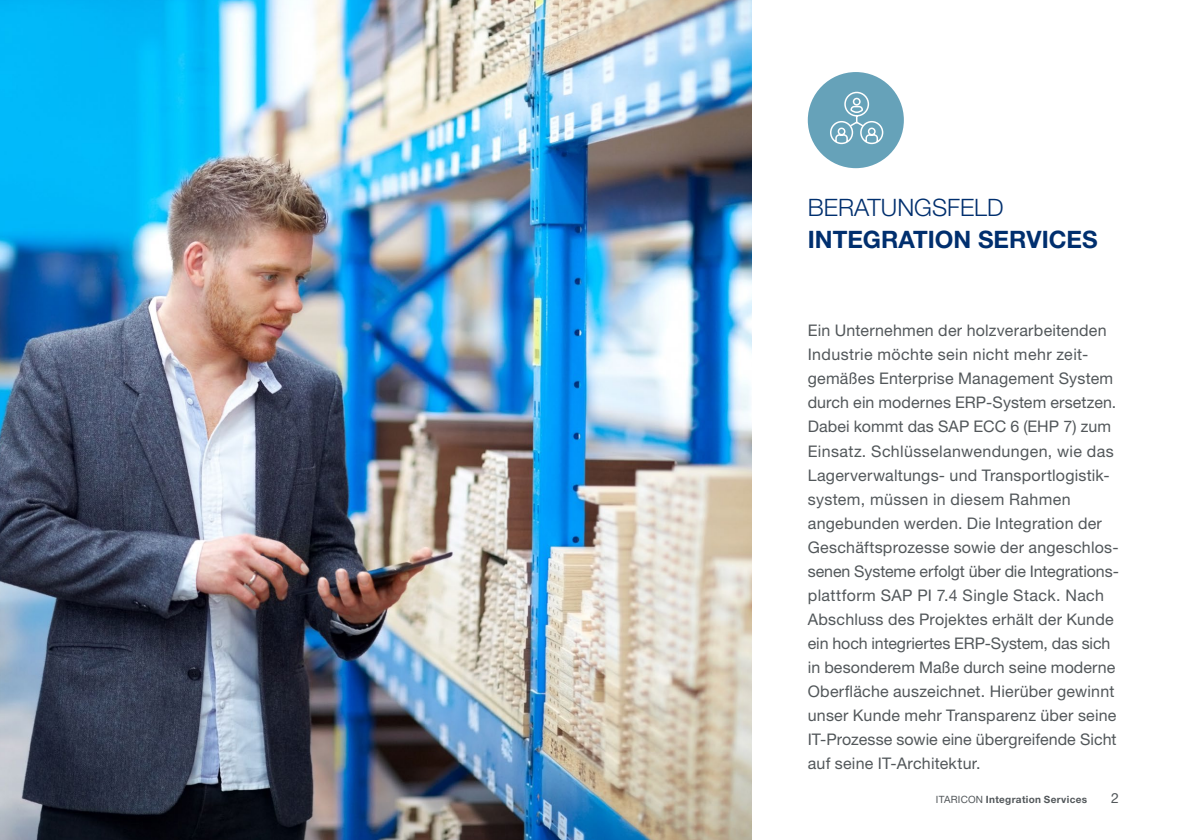
<style>
.page{position:relative;width:1191px;height:840px;background:#fff}
.page>*{position:absolute;margin:0;border:0;box-sizing:border-box;transform-origin:0 0}
.t1{font:700 24px/32px "Helvetica Neue LT Std";color:#002f6e}
.Fließtext{font:16px/24px "Helvetica Neue LT Std";letter-spacing:.01em;color:#52575a}
.Seitenzahlen_rechts{font:14px "Helvetica Neue LT Std";color:#52575a}
.Seitenzahlen_rechts-2{font:700 10px "Helvetica Neue LT Std";letter-spacing:.03em;color:#52575a}
.s1{font-weight:300}
.s2{font-weight:400}
</style>
<div class="page">
<img style="left:0;top:0;width:751px;height:839px">
<div style="left:807px;top:72px;width:97px;height:96px;background:#66a2b9;border-radius:50%"></div>
<svg style="left:830px;top:91px;width:54px;height:54px"></svg>
<h3 class="t1" style="left:807px;top:191px;width:291px"><span class="s1">BERATUNGSFELD<br></span>INTEGRATION SERVICES</h3>
<p class="Fließtext" style="left:807px;top:318px;width:300px">Ein Unternehmen der holzverarbeitenden<br>Industrie möchte sein nicht mehr zeit-</p>
<p class="Fließtext" style="left:807px;top:366px;width:310px">gemäßes Enterprise Management System durch ein modernes ERP-System ersetzen.</p>
<p class="Fließtext" style="left:807px;top:414px;width:305px">Dabei kommt das SAP ECC 6 (EHP 7) zum</p>
<p class="Fließtext" style="left:807px;top:438px;width:307px">Einsatz. Schlüsselanwendungen, wie das</p>
<p class="Fließtext" style="left:807px;top:462px;width:312px">Lagerverwaltungs- und Transportlogistik&shy;system, müssen in diesem Rahmen angebunden werden. Die Integration der Geschäftsprozesse sowie der angeschlos-</p>
<p class="Fließtext" style="left:807px;top:558px;width:313px">senen Systeme erfolgt über die Integrations-</p>
<p class="Fließtext" style="left:807px;top:582px;width:307px">plattform SAP PI 7.4 Single Stack. Nach<br>Abschluss des Projektes erhält der Kunde</p>
<p class="Fließtext" style="left:807px;top:630px;width:304px">ein hoch integriertes ERP-System, das sich</p>
<p class="Fließtext" style="left:807px;top:654px;width:309px">in besonderem Maße durch seine moderne</p>
<p class="Fließtext" style="left:807px;top:678px;width:310px">Oberfläche auszeichnet. Hierüber gewinnt unser Kunde mehr Transparenz über seine IT-Prozesse sowie eine übergreifende Sicht auf seine IT-Architektur.</p>
<p class="Seitenzahlen_rechts-2" style="left:936px;top:792px;width:153px"><span class="s2">ITARICON</span> Integration Services</p>
<p class="Seitenzahlen_rechts" style="left:1111px;top:788px;width:9px">2</p>
</div>
